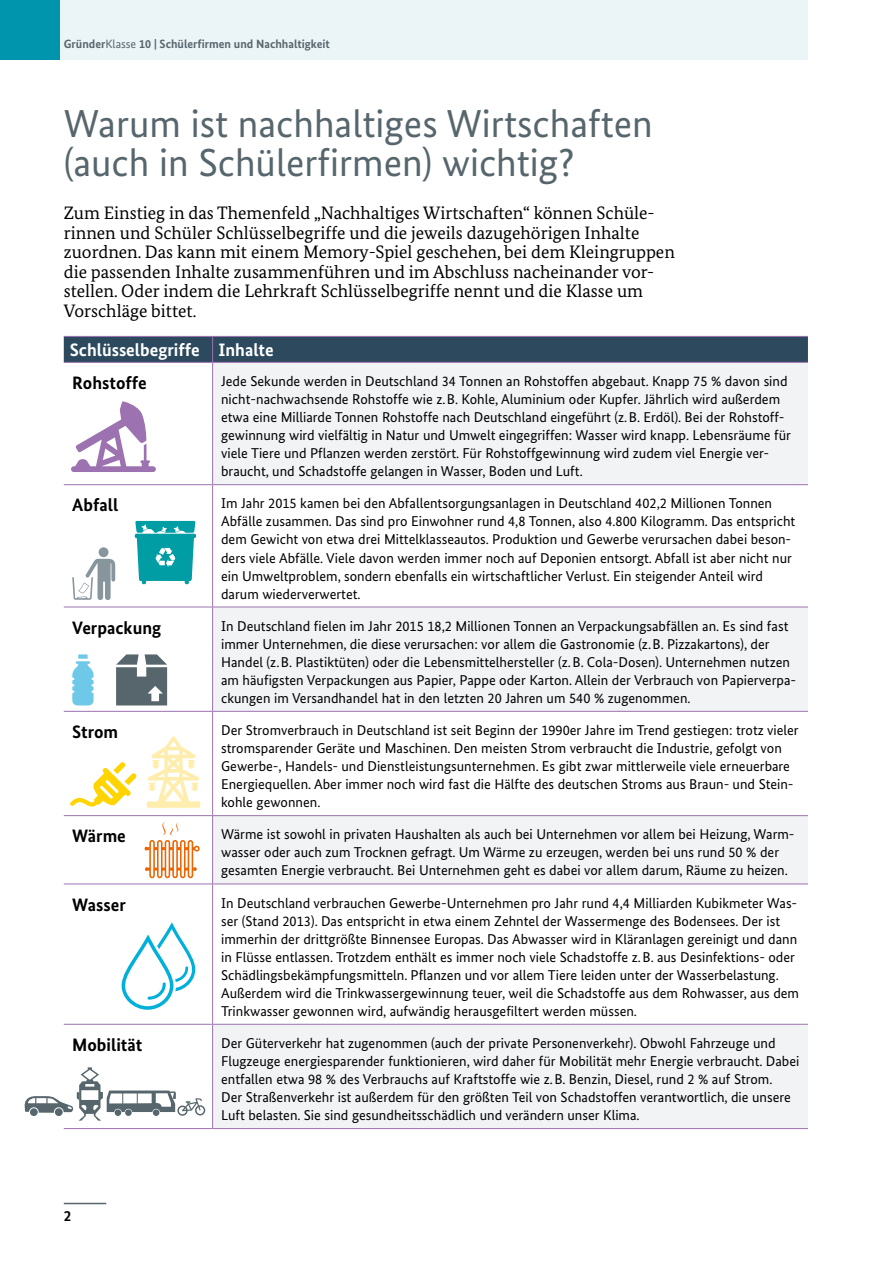
<style>
.page{position:relative;width:893px;height:1263px;background:#fff}
.page>*{position:absolute;margin:0;border:0;box-sizing:border-box;transform-origin:0 0}
.t1{font:39px/39px "Bundes Sans";color:#57666d}
.t2{font:18px/19.5px "Bundes Serif";color:#000}
.Tabelle{font:700 18px "Bundes Sans";color:#000}
.Tabelle-2{font:700 18px "Bundes Sans";color:#fff}
.t3{font:700 15px "Bundes Sans";color:#000}
.Tabelle-3{font:14.25px/18px "Bundes Sans";color:#000}
.t4{font:700 12px "Bundes Sans";color:#57666d}
.s1{font-weight:400}
</style>
<div class="page">
<div style="left:213px;top:363px;width:595px;height:765px;background:#f2f3f5"></div>
<svg style="left:213px;top:485px;width:595px;height:539px"></svg>
<hr style="left:213px;top:484px;width:595px;height:1px;background:#9c72b0">
<hr style="left:213px;top:607px;width:595px;height:1px;background:#9c72b0">
<hr style="left:213px;top:711px;width:595px;height:1px;background:#9c72b0">
<hr style="left:213px;top:815px;width:595px;height:1px;background:#9c72b0">
<hr style="left:213px;top:883px;width:595px;height:1px;background:#9c72b0">
<hr style="left:213px;top:1024px;width:595px;height:1px;background:#9c72b0">
<svg style="left:64px;top:336px;width:744px;height:26px;background:#314b60"></svg>
<hr style="left:64px;top:362px;width:149px;height:1px;background:#9c72b0">
<hr style="left:213px;top:362px;width:595px;height:1px;background:#9c72b0">
<hr style="left:213px;top:1128px;width:595px;height:1px;background:#9c72b0">
<hr style="left:212px;top:363px;width:1px;height:121px;background:#9c72b0">
<hr style="left:64px;top:484px;width:149px;height:1px;background:#9c72b0">
<hr style="left:212px;top:485px;width:1px;height:122px;background:#9c72b0">
<hr style="left:64px;top:607px;width:149px;height:1px;background:#9c72b0">
<hr style="left:212px;top:607px;width:1px;height:104px;background:#9c72b0">
<hr style="left:64px;top:711px;width:149px;height:1px;background:#9c72b0">
<hr style="left:212px;top:712px;width:1px;height:103px;background:#9c72b0">
<hr style="left:64px;top:815px;width:149px;height:1px;background:#9c72b0">
<hr style="left:212px;top:816px;width:1px;height:67px;background:#9c72b0">
<hr style="left:64px;top:883px;width:149px;height:1px;background:#9c72b0">
<hr style="left:212px;top:884px;width:1px;height:140px;background:#9c72b0">
<hr style="left:64px;top:1024px;width:149px;height:1px;background:#9c72b0">
<hr style="left:212px;top:1025px;width:1px;height:103px;background:#9c72b0">
<hr style="left:64px;top:1128px;width:149px;height:1px;background:#9c72b0">
<div style="left:0;top:0;width:808px;height:60px;background:#ebf4f7"></div>
<div style="left:0;top:0;width:60px;height:60px;background:#0095ac"></div>
<hr style="left:64px;top:1203px;width:42px;height:1px;background:#57666d">
<svg style="left:71px;top:401px;width:85px;height:71px"></svg>
<div style="left:99px;top:547px;width:9px;height:10px;background:#87959d;border-radius:50%"></div>
<svg style="left:72px;top:559px;width:43px;height:41px"></svg>
<svg style="left:135px;top:521px;width:61px;height:63px"></svg>
<svg style="left:72px;top:654px;width:22px;height:51px"></svg>
<svg style="left:116px;top:654px;width:51px;height:51px"></svg>
<svg style="left:70px;top:762px;width:67px;height:45px"></svg>
<svg style="left:147px;top:736px;width:53px;height:72px"></svg>
<svg style="left:145px;top:822px;width:55px;height:56px"></svg>
<svg style="left:122px;top:922px;width:73px;height:88px"></svg>
<svg style="left:25px;top:1067px;width:180px;height:53px"></svg>
<p class="t4" style="left:64px;top:36px;width:268px">Gründer<span class="s1">Klasse</span> 10 | Schülerfirmen und Nachhaltigkeit</p>
<h2 class="t1" style="left:64px;top:103px;width:590px">Warum ist nachhaltiges Wirtschaften (auch in Schülerfirmen) wichtig?</h2>
<p class="t2" style="left:64px;top:203px;width:613px">Zum Einstieg in das Themenfeld „Nachhaltiges Wirtschaften“ können Schüle&shy;rinnen und Schüler Schlüsselbegriffe und die jeweils dazugehörigen Inhalte zuordnen. Das kann mit einem Memory-Spiel geschehen, bei dem Kleingruppen die passenden Inhalte zusammenführen und im Abschluss nacheinander vor&shy;stellen. Oder indem die Lehrkraft Schlüsselbegriffe nennt und die Klasse um Vorschläge bittet.</p>
<p class="Tabelle-2" style="left:70px;top:339px;width:131px">Schlüsselbegriffe</p>
<p class="Tabelle-2" style="left:219px;top:339px;width:57px">Inhalte</p>
<p class="Tabelle" style="left:72px;top:372px;width:76px">Rohstoffe</p>
<p class="Tabelle-3" style="left:221px;top:372px;width:571px">Jede Sekunde werden in Deutschland 34 Tonnen an Rohstoffen abgebaut. Knapp 75 % davon sind nicht-nachwachsende Rohstoffe wie z.B. Kohle, Aluminium oder Kupfer. Jährlich wird außerdem etwa eine Milliarde Tonnen Rohstoffe nach Deutschland eingeführt (z.B. Erdöl). Bei der Rohstoff&shy;gewinnung wird vielfältig in Natur und Umwelt eingegriffen: Wasser wird knapp. Lebensräume für viele Tiere und Pflanzen werden zerstört. Für Rohstoffgewinnung wird zudem viel Energie ver&shy;braucht, und Schadstoffe gelangen in Wasser, Boden und Luft.</p>
<p class="Tabelle" style="left:72px;top:494px;width:47px">Abfall</p>
<p class="Tabelle-3" style="left:221px;top:494px;width:576px">Im Jahr 2015 kamen bei den Abfallentsorgungsanlagen in Deutschland 402,2 Millionen Tonnen Abfälle zusammen. Das sind pro Einwohner rund 4,8 Tonnen, also 4.800 Kilogramm. Das entspricht dem Gewicht von etwa drei Mittelklasseautos. Produktion und Gewerbe verursachen dabei beson&shy;ders viele Abfälle. Viele davon werden immer noch auf Deponien entsorgt. Abfall ist aber nicht nur ein Umweltproblem, sondern ebenfalls ein wirtschaftlicher Verlust. Ein steigender Anteil wird darum wiederverwertet.</p>
<p class="Tabelle" style="left:72px;top:616px;width:90px">Verpackung</p>
<p class="Tabelle-3" style="left:221px;top:617px;width:577px">In Deutschland fielen im Jahr 2015 18,2 Millionen Tonnen an Verpackungsabfällen an. Es sind fast immer Unternehmen, die diese verursachen: vor allem die Gastronomie (z.B. Pizzakartons), der Handel (z.B. Plastiktüten) oder die Lebensmittelhersteller (z.B. Cola-Dosen). Unternehmen nutzen am häufigsten Verpackungen aus Papier, Pappe oder Karton. Allein der Verbrauch von Papierverpa&shy;ckungen im Versandhandel hat in den letzten 20 Jahren um 540 % zugenommen.</p>
<p class="Tabelle" style="left:72px;top:721px;width:47px">Strom</p>
<p class="Tabelle-3" style="left:221px;top:721px;width:579px">Der Stromverbrauch in Deutschland ist seit Beginn der 1990er Jahre im Trend gestiegen: trotz vieler stromsparender Geräte und Maschinen. Den meisten Strom verbraucht die Industrie, gefolgt von Gewerbe-, Handels- und Dienstleistungsunternehmen. Es gibt zwar mittlerweile viele erneuerbare Energiequellen. Aber immer noch wird fast die Hälfte des deutschen Stroms aus Braun- und Stein&shy;kohle gewonnen.</p>
<p class="Tabelle" style="left:72px;top:825px;width:55px">Wärme</p>
<p class="Tabelle-3" style="left:221px;top:825px;width:575px">Wärme ist sowohl in privaten Haushalten als auch bei Unternehmen vor allem bei Heizung, Warm&shy;wasser oder auch zum Trocknen gefragt. Um Wärme zu erzeugen, werden bei uns rund 50 % der gesamten Energie verbraucht. Bei Unternehmen geht es dabei vor allem darum, Räume zu heizen.</p>
<p class="Tabelle" style="left:72px;top:893px;width:55px">Wasser</p>
<p class="Tabelle-3" style="left:221px;top:894px;width:579px">In Deutschland verbrauchen Gewerbe-Unternehmen pro Jahr rund 4,4 Milliarden Kubikmeter Was&shy;ser (Stand 2013). Das entspricht in etwa einem Zehntel der Wassermenge des Bodensees. Der ist immerhin der drittgrößte Binnensee Europas. Das Abwasser wird in Kläranlagen gereinigt und dann in Flüsse entlassen. Trotzdem enthält es immer noch viele Schadstoffe z.B. aus Desinfektions- oder Schädlingsbekämpfungsmitteln. Pflanzen und vor allem Tiere leiden unter der Wasserbelastung.<br>Außerdem wird die Trinkwassergewinnung teuer, weil die Schadstoffe aus dem Rohwasser, aus dem Trinkwasser gewonnen wird, aufwändig herausgefiltert werden müssen.</p>
<p class="Tabelle" style="left:72px;top:1034px;width:72px">Mobilität</p>
<p class="Tabelle-3" style="left:221px;top:1034px;width:580px">Der Güterverkehr hat zugenommen (auch der private Personenverkehr). Obwohl Fahrzeuge und Flugzeuge energiesparender funktionieren, wird daher für Mobilität mehr Energie verbraucht. Dabei entfallen etwa 98 % des Verbrauchs auf Kraftstoffe wie z.B. Benzin, Diesel, rund 2 % auf Strom.<br>Der Straßenverkehr ist außerdem für den größten Teil von Schadstoffen verantwortlich, die unsere Luft belasten. Sie sind gesundheitsschädlich und verändern unser Klima.</p>
<p class="t3" style="left:64px;top:1207px;width:9px">2</p>
</div>
